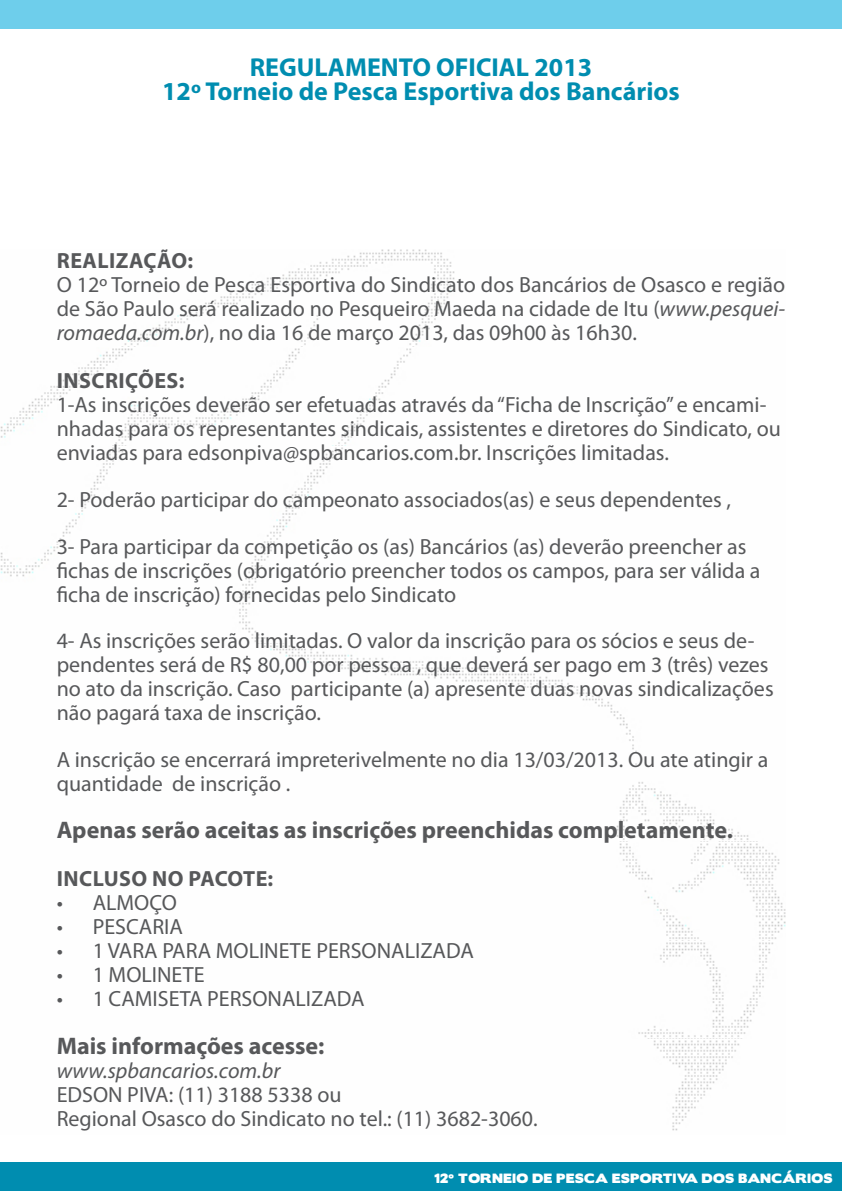
<style>
.page{position:relative;width:842px;height:1191px;background:#fff}
.page>*{position:absolute;margin:0;border:0;box-sizing:border-box;transform-origin:0 0}
.t1{font:700 26px/24px "Myriad Pro";color:#008db0;text-align:center}
.t2{font:700 24px "Myriad Pro";color:#57585a}
.t3{font:22px/24px "Myriad Pro";color:#57585a}
.t4{font:700 22px "Myriad Pro";letter-spacing:.02em;color:#57585a}
.t5{font:italic 22px "Myriad Pro";color:#57585a}
.t6{font:12px "Boris Black Bloxx";letter-spacing:.04em;color:#fff}
.s1{font-style:italic}
</style>
<div class="page">
<div style="left:0;top:1162px;width:842px;height:29px;background:#008db0"></div>
<div style="left:0;top:0;width:842px;height:28px;background:#6eceeb"></div>
<img style="left:0;top:250px;width:785px;height:881px">
<p class="t1" style="left:162px;top:55px;width:519px">REGULAMENTO OFICIAL 2013<br>12º Torneio de Pesca Esportiva dos Bancários</p>
<p class="t4" style="left:57px;top:246px;width:138px">REALIZAÇÃO:</p>
<p class="t3" style="left:57px;top:272px;width:730px;text-align:justify">O 12º Torneio de Pesca Esportiva do Sindicato dos Bancários de Osasco e região de São Paulo será realizado no Pesqueiro Maeda na cidade de Itu (<span class="s1">www.pesquei&shy;romaeda.com.br</span>), no dia 16 de março 2013, das 09h00 às 16h30.</p>
<p class="t4" style="left:57px;top:366px;width:129px">INSCRIÇÕES:</p>
<p class="t3" style="left:57px;top:392px;width:726px">1-As inscrições deverão ser efetuadas através da “Ficha de Inscrição” e encami&shy;nhadas para os representantes sindicais, assistentes e diretores do Sindicato, ou enviadas para edsonpiva@spbancarios.com.br. Inscrições limitadas.</p>
<p class="t3" style="left:57px;top:487px;width:676px">2- Poderão participar do campeonato associados(as) e seus dependentes ,</p>
<p class="t3" style="left:57px;top:534px;width:705px">3- Para participar da competição os (as) Bancários (as) deverão preencher as fichas de inscrições (obrigatório preencher todos os campos, para ser válida a ficha de inscrição) fornecidas pelo Sindicato</p>
<p class="t3" style="left:57px;top:629px;width:718px">4- As inscrições serão limitadas. O valor da inscrição para os sócios e seus de&shy;pendentes será de R$ 80,00 por pessoa , que deverá ser pago em 3 (três) vezes no ato da inscrição. Caso participante (a) apresente duas novas sindicalizações não pagará taxa de inscrição.</p>
<p class="t3" style="left:57px;top:747px;width:713px">A inscrição se encerrará impreterivelmente no dia 13/03/2013. Ou ate atingir a quantidade de inscrição .</p>
<p class="t2" style="left:57px;top:814px;width:678px">Apenas serão aceitas as inscrições preenchidas completamente.</p>
<p class="t4" style="left:57px;top:864px;width:218px">INCLUSO NO PACOTE:</p>
<p class="t3" style="left:57px;top:890px;width:122px">• ALMOÇO</p>
<p class="t3" style="left:57px;top:914px;width:128px">• PESCARIA</p>
<p class="t3" style="left:57px;top:938px;width:419px">• 1 VARA PARA MOLINETE PERSONALIZADA</p>
<p class="t3" style="left:57px;top:962px;width:149px">• 1 MOLINETE</p>
<p class="t3" style="left:57px;top:986px;width:309px">• 1 CAMISETA PERSONALIZADA</p>
<p class="t2" style="left:57px;top:1030px;width:269px">Mais informações acesse:</p>
<p class="t5" style="left:57px;top:1057px;width:225px">www.spbancarios.com.br</p>
<p class="t3" style="left:57px;top:1082px;width:286px">EDSON PIVA: (11) 3188 5338 ou</p>
<p class="t3" style="left:57px;top:1106px;width:483px">Regional Osasco do Sindicato no tel.: (11) 3682-3060.</p>
<p class="t6" style="left:434px;top:1168px;width:400px">12º TORNEIO DE PESCA ESPORTIVA DOS BANCÁRIOS</p>
</div>
